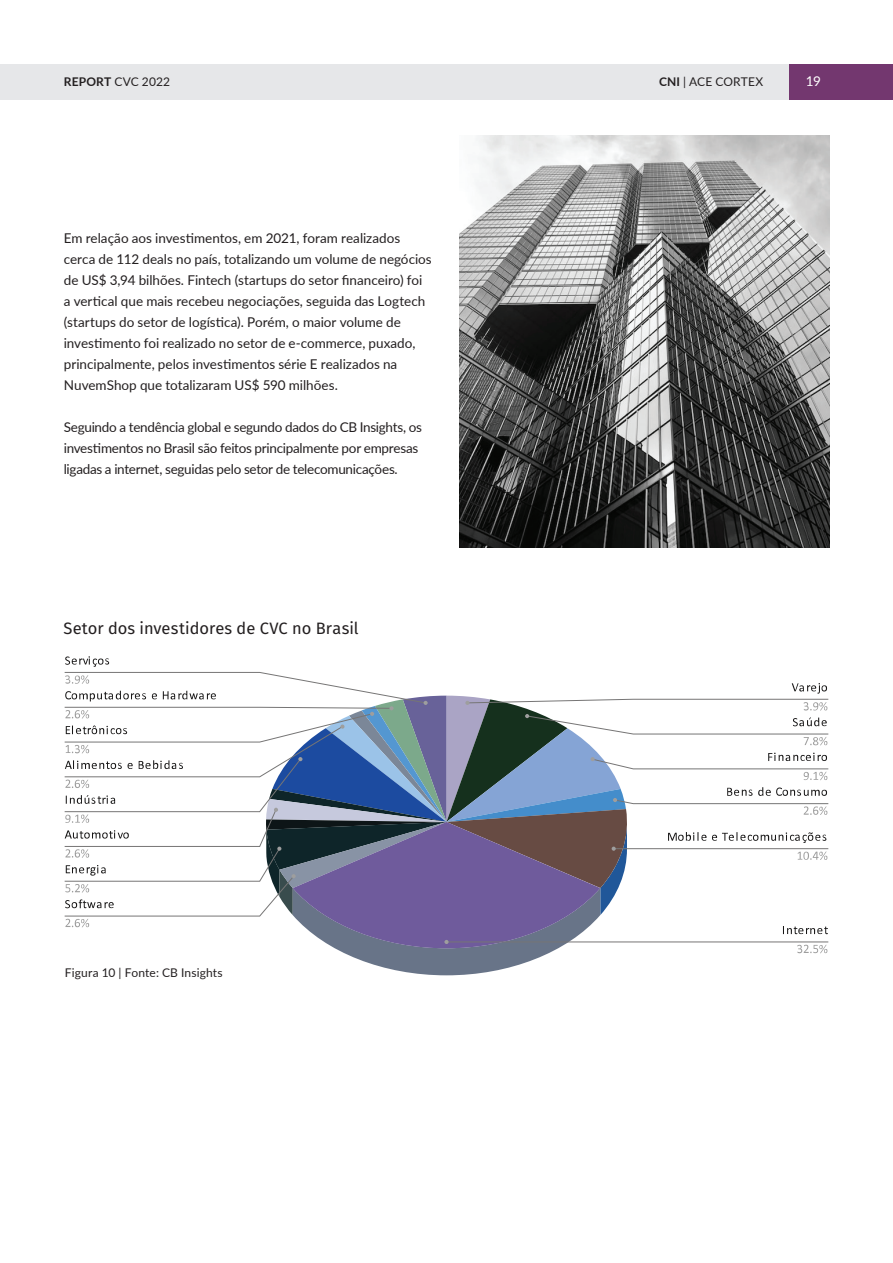
<style>
.page{position:relative;width:893px;height:1263px;background:#fff}
.page>*{position:absolute;margin:0;border:0;box-sizing:border-box;transform-origin:0 0}
.t1{font:16.5px "Fira Sans";color:#231f20}
.t2{font:13.5px/21px "Lato";letter-spacing:-.005em;color:#231f20}
.t3{font:13.5px "Lato";color:#fff}
.t4{font:12px "Lato";letter-spacing:.01em;color:#231f20}
.s1{font-weight:700}
</style>
<div class="page">
<svg style="left:64px;top:656px;width:765px;height:319px"></svg>
<img style="left:459px;top:135px;width:370px;height:412px">
<div style="left:789px;top:64px;width:104px;height:35px;background:#73376f"></div>
<div style="left:0;top:64px;width:342px;height:35px;background:#e6e7e9"></div>
<div style="left:342px;top:64px;width:447px;height:35px;background:#e6e7e9"></div>
<p class="t4" style="left:64px;top:73px;width:108px"><span class="s1">REPORT</span> CVC 2022</p>
<p class="t4" style="left:659px;top:73px;width:106px"><span class="s1">CNI</span> | ACE CORTEX</p>
<p class="t3" style="left:806px;top:71px;width:17px">19</p>
<p class="t2" style="left:64px;top:227px;width:369px">Em relação aos investimentos, em 2021, foram realizados cerca de 112 deals no país, totalizando um volume de negócios de US$ 3,94 bilhões. Fintech (startups do setor financeiro) foi a vertical que mais recebeu negociações, seguida das Logtech (startups do setor de logística). Porém, o maior volume de investimento foi realizado no setor de e-commerce, puxado, principalmente, pelos investimentos série E realizados na NuvemShop que totalizaram US$ 590 milhões.</p>
<p class="t2" style="left:64px;top:416px;width:360px">Seguindo a tendência global e segundo dados do CB Insights, os investimentos no Brasil são feitos principalmente por empresas ligadas a internet, seguidas pelo setor de telecomunicações.</p>
<p class="t1" style="left:63px;top:616px;width:297px">Setor dos investidores de CVC no Brasil</p>
<p class="t4" style="left:65px;top:964px;width:159px">Figura 10 | Fonte: CB Insights</p>
</div>
